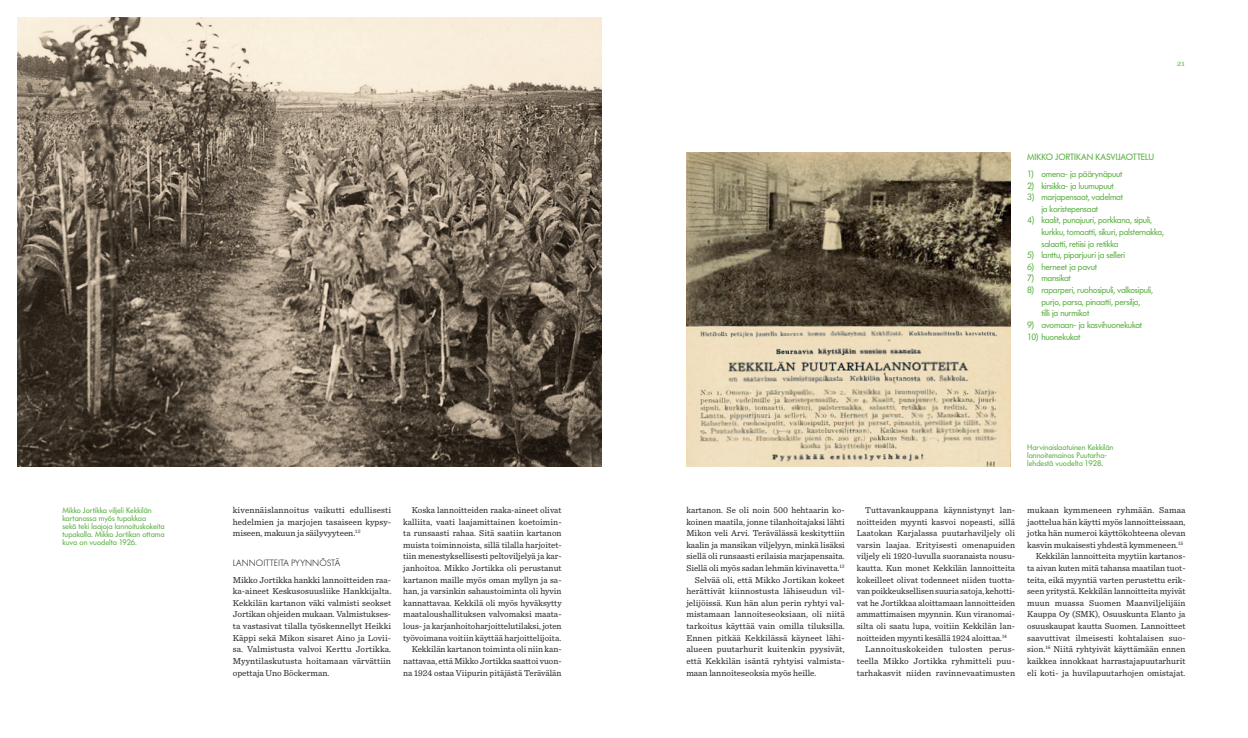
<style>
.page{position:relative;width:1248px;height:738px;background:#fff}
.page>*{position:absolute;margin:0;border:0;box-sizing:border-box;transform-origin:0 0}
.Leipis_sis{font:9px/11.6px "Sentinel";letter-spacing:.005em;color:#231f20;text-align:justify}
.Lista{font:9px/11.6px "Futura Serie BQ";letter-spacing:-.02em;color:#5ab042}
.Leipis{font:9px/11.6px "Sentinel";color:#231f20;text-align:justify}
.Listan_otsikko{font:9px "Futura Serie BQ";color:#5ab042}
.Väliotsikko{font:300 9px "Futura Serie BQ";color:#231f20}
.Kuvateksti__eka_grid{font:8px/8px "Futura Serie BQ";color:#5ab042}
.Kuvateksti{font:8px/8px "Futura Serie BQ";color:#5ab042}
.t1{font:300 7px "Clarendon";color:#5ab042}
</style>
<div class="page">
<img style="left:17px;top:17px;width:584px;height:449px">
<img style="left:686px;top:153px;width:324px;height:313px">
<p class="t1" style="left:1176px;top:59px;width:10px">21</p>
<p class="Listan_otsikko" style="left:1027px;top:151px;width:129px">MIKKO JORTIKAN KASVIJAOTTELU</p>
<p class="Lista" style="left:1027px;top:168px;width:97px">1) omena- ja päärynäpuut</p>
<p class="Lista" style="left:1027px;top:179px;width:88px">2) kirsikka- ja luumupuut</p>
<p class="Lista" style="left:1041px;top:191px;width:83px;text-indent:-14px">3) marjapensaat, vadelmat ja koristepensaat</p>
<p class="Lista" style="left:1041px;top:214px;width:124px;text-indent:-14px">4) kaalit, punajuuri, porkkana, sipuli, kurkku, tomaatti, sikuri, palsternakka, salaatti, retiisi ja retikka</p>
<p class="Lista" style="left:1027px;top:249px;width:100px">5) lanttu, piparjuuri ja selleri</p>
<p class="Lista" style="left:1027px;top:261px;width:72px">6) herneet ja pavut</p>
<p class="Lista" style="left:1027px;top:272px;width:45px">7) mansikat</p>
<p class="Lista" style="left:1041px;top:284px;width:113px;text-indent:-14px">8) raparperi, ruohosipuli, valkosipuli, purjo, parsa, pinaatti, persilja,<br>tilli ja nurmikot</p>
<p class="Lista" style="left:1027px;top:319px;width:117px">9) avomaan- ja kasvihuonekukat</p>
<p class="Lista" style="left:1027px;top:330px;width:55px">10) huonekukat</p>
<p class="Kuvateksti" style="left:1027px;top:443px;width:88px">Harvinaislaatuinen Kekkilän lannoitemainos Puutarha&shy;lehdestä vuodelta 1928.</p>
<p class="Kuvateksti__eka_grid" style="left:62px;top:506px;width:104px">Mikko Jortikka viljeli Kekkilän kartanossa myös tupakkaa<br>sekä teki laajoja lannoituskokeita tupakalla. Mikko Jortikan ottama kuva on vuodelta 1926.</p>
<p class="Leipis_sis" style="left:856px;top:503px;width:160px;text-indent:9px">Tuttavankauppana käynnistynyt lan&shy;noitteiden myynti kasvoi nopeasti, sillä Laatokan Karjalassa puutarhaviljely oli varsin laajaa. Erityisesti omenapuiden viljely eli 1920-luvulla suoranaista nousu&shy;kautta. Kun monet Kekkilän lannoitteita kokeilleet olivat todenneet niiden tuotta&shy;van poikkeuksellisen suuria satoja, kehotti&shy;vat he Jortikkaa aloittamaan lannoitteiden ammattimaisen myynnin. Kun viranomai&shy;silta oli saatu lupa, voitiin Kekkilän lan&shy;noitteiden myynti kesällä 1924 aloittaa.<sup>14</sup></p>
<p class="Leipis_sis" style="left:856px;top:642px;width:160px;text-indent:9px">Lannoituskokeiden tulosten perus&shy;teella Mikko Jortikka ryhmitteli puu&shy;tarhakasvit niiden ravinnevaatimusten</p>
<p class="Leipis_sis" style="left:233px;top:503px;width:160px">kivennäislannoitus vaikutti edullisesti hedelmien ja marjojen tasaiseen kypsy&shy;miseen, makuun ja säilyvyyteen.<sup>12</sup></p>
<p class="Väliotsikko" style="left:233px;top:557px;width:109px">LANNOITTEITA PYYNNÖSTÄ</p>
<p class="Leipis" style="left:233px;top:572px;width:160px">Mikko Jortikka hankki lannoitteiden raa&shy;ka-aineet Keskusosuusliike Hankkijalta.<br>Kekkilän kartanon väki valmisti seokset Jortikan ohjeiden mukaan. Valmistukses&shy;ta vastasivat tilalla työskennellyt Heikki Käppi sekä Mikon sisaret Aino ja Lovii&shy;sa. Valmistusta valvoi Kerttu Jortikka.<br>Myyntilaskutusta hoitamaan värvättiin opettaja Uno Böckerman.</p>
<p class="Leipis_sis" style="left:403px;top:503px;width:160px;text-indent:9px">Koska lannoitteiden raaka-aineet olivat kalliita, vaati laajamittainen koetoimin&shy;ta runsaasti rahaa. Sitä saatiin kartanon muista toiminnoista, sillä tilalla harjoitet&shy;tiin menestyksellisesti peltoviljelyä ja kar&shy;janhoitoa. Mikko Jortikka oli perustanut kartanon maille myös oman myllyn ja sa&shy;han, ja varsinkin sahaustoiminta oli hyvin kannattavaa. Kekkilä oli myös hyväksytty maataloushallituksen valvomaksi maata&shy;lous- ja karjanhoitoharjoittelutilaksi, joten työvoimana voitiin käyttää harjoittelijoita.</p>
<p class="Leipis_sis" style="left:403px;top:642px;width:160px;text-indent:9px">Kekkilän kartanon toiminta oli niin kan&shy;nattavaa, että Mikko Jortikka saattoi vuon&shy;na 1924 ostaa Viipurin pitäjästä Terävälän</p>
<p class="Leipis_sis" style="left:686px;top:503px;width:160px">kartanon. Se oli noin 500 hehtaarin ko&shy;koinen maatila, jonne tilanhoitajaksi lähti Mikon veli Arvi. Terävälässä keskityttiin kaalin ja mansikan viljelyyn, minkä lisäksi siellä oli runsaasti erilaisia marjapensaita.<br>Siellä oli myös sadan lehmän kivinavetta.<sup>13</sup></p>
<p class="Leipis_sis" style="left:686px;top:572px;width:160px;text-align:left;text-indent:9px">Selvää oli, että Mikko Jortikan kokeet herättivät kiinnostusta lähiseudun vil&shy;jelijöissä. Kun hän alun perin ryhtyi val&shy;mistamaan lannoiteseoksiaan, oli niitä tarkoitus käyttää vain omilla tiluksilla.<br>Ennen pitkää Kekkilässä käyneet lähi&shy;alueen puutarhurit kuitenkin pyysivät, että Kekkilän isäntä ryhtyisi valmista&shy;maan lannoiteseoksia myös heille.</p>
<p class="Leipis_sis" style="left:1027px;top:503px;width:160px">mukaan kymmeneen ryhmään. Samaa jaottelua hän käytti myös lannoitteissaan, jotka hän numeroi käyttökohteena olevan kasvin mukaisesti yhdestä kymmeneen.<sup>15</sup></p>
<p class="Leipis_sis" style="left:1027px;top:549px;width:160px;text-indent:9px">Kekkilän lannoitteita myytiin kartanos&shy;ta aivan kuten mitä tahansa maatilan tuot&shy;teita, eikä myyntiä varten perustettu erik&shy;seen yritystä. Kekkilän lannoitteita myivät muun muassa Suomen Maanviljelijäin Kauppa Oy (SMK), Osuuskunta Elanto ja osuuskaupat kautta Suomen. Lannoitteet saavuttivat ilmeisesti kohtalaisen suo&shy;sion.<sup>16</sup> Niitä ryhtyivät käyttämään ennen kaikkea innokkaat harrastajapuutarhurit eli koti- ja huvilapuutarhojen omistajat.</p>
</div>
